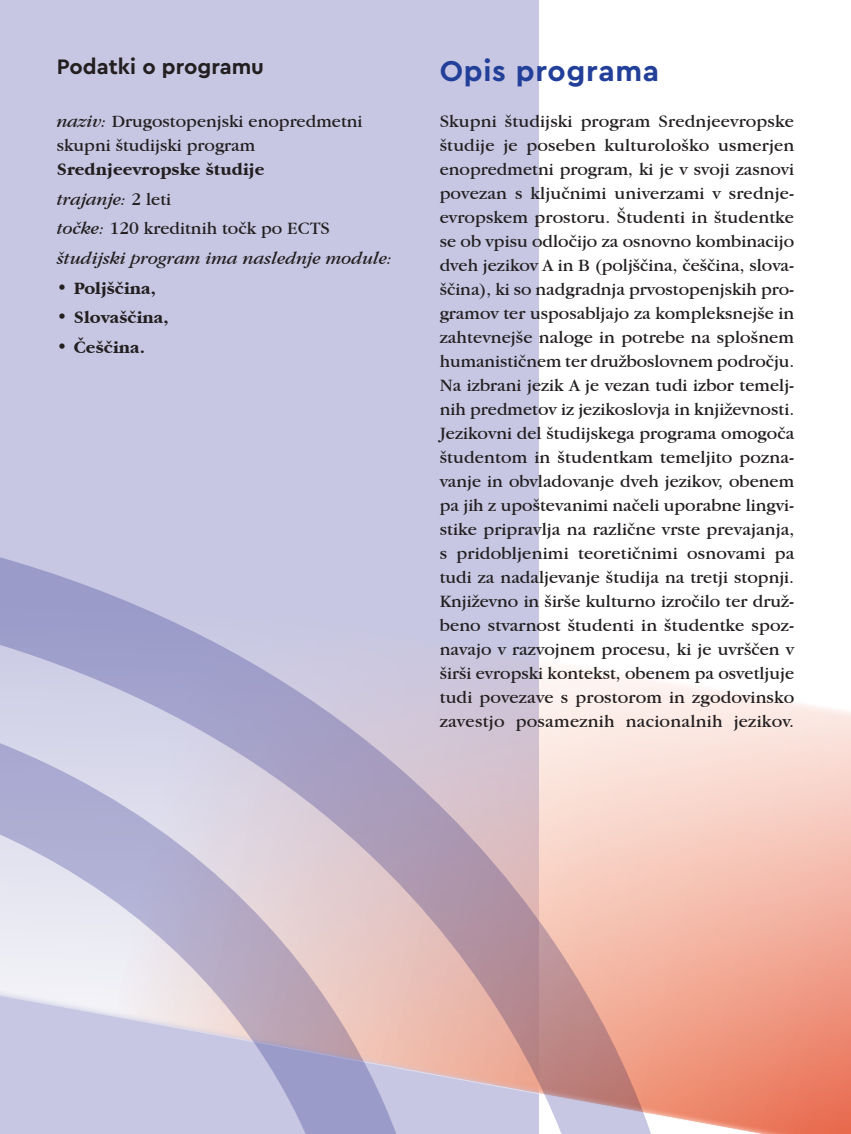
<style>
.page{position:relative;width:851px;height:1134px;background:#fff}
.page>*{position:absolute;margin:0;border:0;box-sizing:border-box;transform-origin:0 0}
.podnaslov{font:700 30px "Cera Pro";letter-spacing:.025em;color:#223f99}
.mednaslov{font:700 22px "Cera Pro";color:#231f20}
.tekst{font:18px/24px "Garamond IT Cby BT";letter-spacing:.01em;color:#231f20;text-align:justify}
.tekst_leva{font:18px/24px "Garamond IT Cby BT";color:#231f20}
.tekst_leva-2{font:italic 18px "Garamond IT Cby BT";color:#231f20}
.t1{font:700 18px "Garamond IT Cby BT";color:#231f20}
.s1{font-style:italic}
.s2{font-weight:700}
.s3{font-style:normal}
.s4{font-weight:400}
</style>
<div class="page">
<div style="left:0;top:0;width:539px;height:1134px;background:#c7c7e3"></div>
<svg style="left:665px;top:683px;width:185px;height:451px"></svg>
<svg style="left:0;top:557px;width:665px;height:577px"></svg>
<svg style="left:850px;top:712px;width:1px;height:422px"></svg>
<p class="mednaslov" style="left:57px;top:52px;width:209px">Podatki o programu</p>
<p class="podnaslov" style="left:439px;top:51px;width:221px">Opis programa</p>
<p class="tekst" style="left:439px;top:109px;width:356px">Skupni študijski program Srednjeevropske študije je poseben kulturološko usmerjen enopredmetni program, ki je v svoji zasnovi povezan s ključnimi univerzami v srednje&shy;evropskem prostoru. Študenti in študentke se ob vpisu odločijo za osnovno kombinacijo dveh jezikov A in B (poljščina, češčina, slova&shy;ščina), ki so nadgradnja prvostopenjskih pro&shy;gramov ter usposabljajo za kompleksnejše in zahtevnejše naloge in potrebe na splošnem humanističnem ter družboslovnem področju.<br>Na izbrani jezik A je vezan tudi izbor temelj&shy;nih predmetov iz jezikoslovja in književnosti.<br>Jezikovni del študijskega programa omogoča študentom in študentkam temeljito pozna&shy;vanje in obvladovanje dveh jezikov, obenem pa jih z upoštevanimi načeli uporabne lingvi&shy;stike pripravlja na različne vrste prevajanja, s pridobljenimi teoretičnimi osnovami pa tudi za nadaljevanje študija na tretji stopnji.<br>Književno in širše kulturno izročilo ter druž&shy;beno stvarnost študenti in študentke spoz&shy;navajo v razvojnem procesu, ki je uvrščen v širši evropski kontekst, obenem pa osvetljuje tudi povezave s prostorom in zgodovinsko zavestjo posameznih nacionalnih jezikov.</p>
<p class="tekst_leva" style="left:57px;top:109px;width:307px"><span class="s1">naziv:</span> Drugostopenjski enopredmetni skupni študijski program<br><span class="s2">Srednjeevropske študije</span></p>
<p class="tekst_leva-2" style="left:57px;top:188px;width:116px">trajanje: <span class="s3">2 leti</span></p>
<p class="tekst_leva" style="left:57px;top:216px;width:275px"><span class="s1">točke:</span> 120 kreditnih točk po ECTS</p>
<p class="tekst_leva-2" style="left:57px;top:248px;width:337px">študijski program ima naslednje module:</p>
<p class="t1" style="left:57px;top:278px;width:101px"><span class="s4">•</span> Poljščina,</p>
<p class="t1" style="left:57px;top:308px;width:113px"><span class="s4">•</span> Slovaščina,</p>
<p class="t1" style="left:57px;top:337px;width:90px"><span class="s4">•</span> Češčina.</p>
</div>
